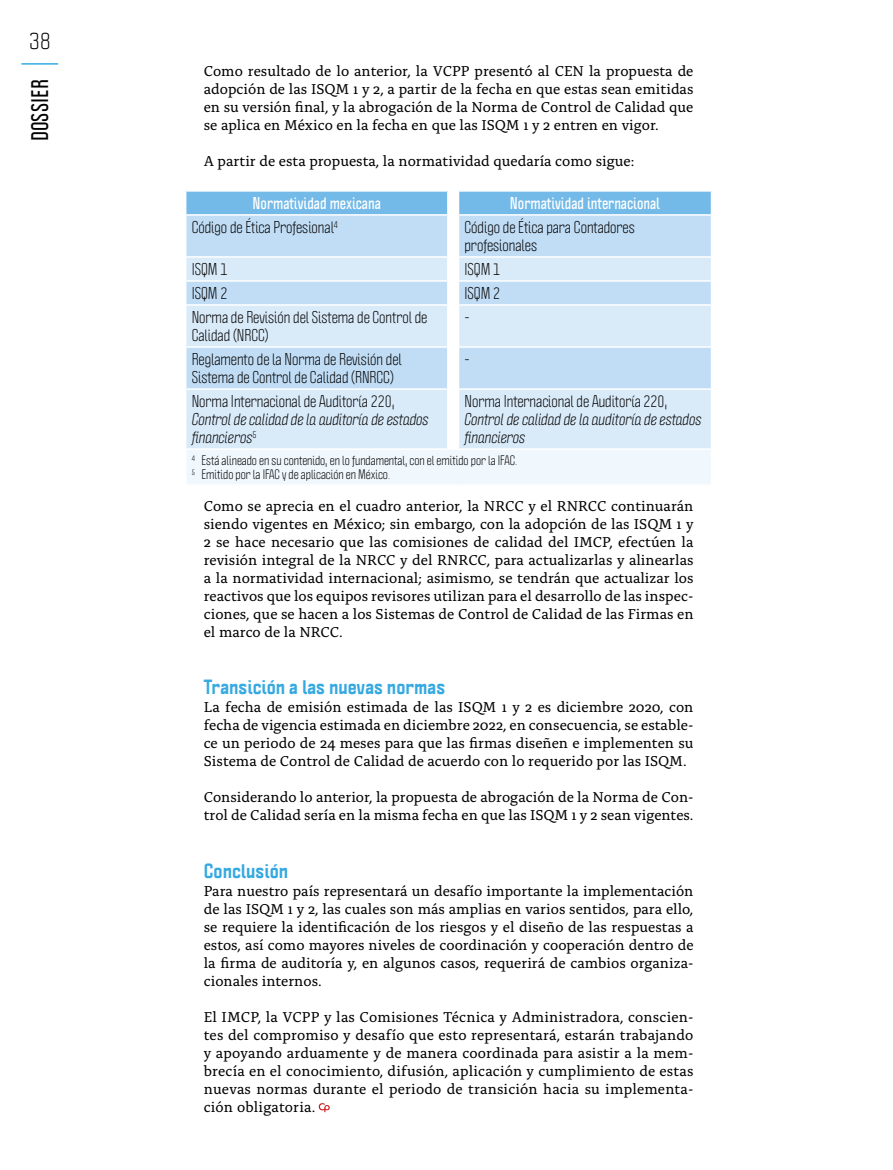
<style>
.page{position:relative;width:893px;height:1170px;background:#fff}
.page>*{position:absolute;margin:0;border:0;box-sizing:border-box;transform-origin:0 0}
.t1{font:700 condensed 21px "Politica";letter-spacing:.01em;color:#000}
.t2{font:21px "Politica";color:#000}
.t3{font:800 18px "Politica";color:#36a9e1}
.t4{font:15px/18px "Alda OTCEV";color:#000;text-align:justify}
.t5{font:condensed 15px/18px "Politica";color:#000}
.t6{font:italic condensed 15px/18px "Politica";color:#000}
.t7{font:700 condensed 15px "Politica";color:#fff}
.t8{font:condensed 12px/14.4px "Politica";color:#000}
</style>
<div class="page">
<div style="left:186px;top:449px;width:525px;height:36px;background:#f0f7fd"></div>
<svg style="left:186px;top:191px;width:526px;height:259px;background:#c9e2f6"></svg>
<hr style="left:185px;top:484px;width:263px;height:2px;background:#fff">
<hr style="left:458px;top:484px;width:254px;height:2px;background:#fff">
<svg style="left:319px;top:1103px;width:11px;height:8px"></svg>
<hr style="left:21px;top:63px;width:37px;height:2px;background:#36a9e1">
<h1 class="t2" style="left:29px;top:25px;width:24px">38</h1>
<h1 class="t1" style="left:24px;top:141px;width:64px;rotate:-90deg">DOSSIER</h1>
<p class="t4" style="left:204px;top:61px;width:491px">Como resultado de lo anterior, la VCPP presentó al CEN la propuesta de adopción de las ISQM 1 y 2, a partir de la fecha en que estas sean emitidas en su versión final, y la abrogación de la Norma de Control de Calidad que se aplica en México en la fecha en que las ISQM 1 y 2 entren en vigor.</p>
<p class="t4" style="left:204px;top:151px;width:432px">A partir de esta propuesta, la normatividad quedaría como sigue:</p>
<p class="t7" style="left:253px;top:192px;width:130px">Normatividad mexicana</p>
<p class="t7" style="left:510px;top:192px;width:152px">Normatividad internacional</p>
<p class="t5" style="left:192px;top:217px;width:148px">Código de Ética Profesional<sup>4</sup></p>
<p class="t5" style="left:464px;top:217px;width:172px">Código de Ética para Contadores profesionales</p>
<p class="t5" style="left:192px;top:259px;width:37px">ISQM 1</p>
<p class="t5" style="left:464px;top:259px;width:37px">ISQM 1</p>
<p class="t5" style="left:192px;top:283px;width:37px">ISQM 2</p>
<p class="t5" style="left:464px;top:283px;width:37px">ISQM 2</p>
<p class="t5" style="left:192px;top:307px;width:237px">Norma de Revisión del Sistema de Control de<br>Calidad (NRCC)</p>
<p class="t5" style="left:464px;top:307px;width:7px">-</p>
<p class="t5" style="left:192px;top:349px;width:212px">Reglamento de la Norma de Revisión del<br>Sistema de Control de Calidad (RNRCC)</p>
<p class="t5" style="left:464px;top:349px;width:7px">-</p>
<p class="t5" style="left:192px;top:391px;width:204px">Norma Internacional de Auditoría 220,</p>
<p class="t6" style="left:192px;top:409px;width:239px">Control de calidad de la auditoría de estados financieros<sup>5</sup></p>
<p class="t5" style="left:464px;top:391px;width:204px">Norma Internacional de Auditoría 220,</p>
<p class="t6" style="left:464px;top:409px;width:238px">Control de calidad de la auditoría de estados financieros</p>
<p class="t8" style="left:192px;top:452px;width:327px"><sup>4</sup> Está alineado en su contenido, en lo fundamental, con el emitido por la IFAC.<br><sup>5</sup> Emitido por la IFAC y de aplicación en México.</p>
<p class="t4" style="left:204px;top:495px;width:491px">Como se aprecia en el cuadro anterior, la NRCC y el RNRCC continuarán siendo vigentes en México; sin embargo, con la adopción de las ISQM 1 y 2 se hace necesario que las comisiones de calidad del IMCP, efectúen la revisión integral de la NRCC y del RNRCC, para actualizarlas y alinearlas a la normatividad internacional; asimismo, se tendrán que actualizar los reactivos que los equipos revisores utilizan para el desarrollo de las inspec&shy;ciones, que se hacen a los Sistemas de Control de Calidad de las Firmas en el marco de la NRCC.</p>
<p class="t3" style="left:204px;top:673px;width:243px">Transición a las nuevas normas</p>
<p class="t4" style="left:204px;top:697px;width:491px">La fecha de emisión estimada de las ISQM 1 y 2 es diciembre 2020, con fecha de vigencia estimada en diciembre 2022, en consecuencia, se estable&shy;ce un periodo de 24 meses para que las firmas diseñen e implementen su Sistema de Control de Calidad de acuerdo con lo requerido por las ISQM.</p>
<p class="t4" style="left:204px;top:787px;width:491px">Considerando lo anterior, la propuesta de abrogación de la Norma de Con&shy;trol de Calidad sería en la misma fecha en que las ISQM 1 y 2 sean vigentes.</p>
<p class="t3" style="left:204px;top:857px;width:86px">Conclusión</p>
<p class="t4" style="left:204px;top:880px;width:491px">Para nuestro país representará un desafío importante la implementación de las ISQM 1 y 2, las cuales son más amplias en varios sentidos, para ello, se requiere la identificación de los riesgos y el diseño de las respuestas a estos, así como mayores niveles de coordinación y cooperación dentro de la firma de auditoría y, en algunos casos, requerirá de cambios organiza&shy;cionales internos.</p>
<p class="t4" style="left:204px;top:1006px;width:491px">El IMCP, la VCPP y las Comisiones Técnica y Administradora, conscien&shy;tes del compromiso y desafío que esto representará, estarán trabajando y apoyando arduamente y de manera coordinada para asistir a la mem&shy;brecía en el conocimiento, difusión, aplicación y cumplimiento de estas nuevas normas durante el periodo de transición hacia su implementa&shy;ción obligatoria.</p>
</div>
